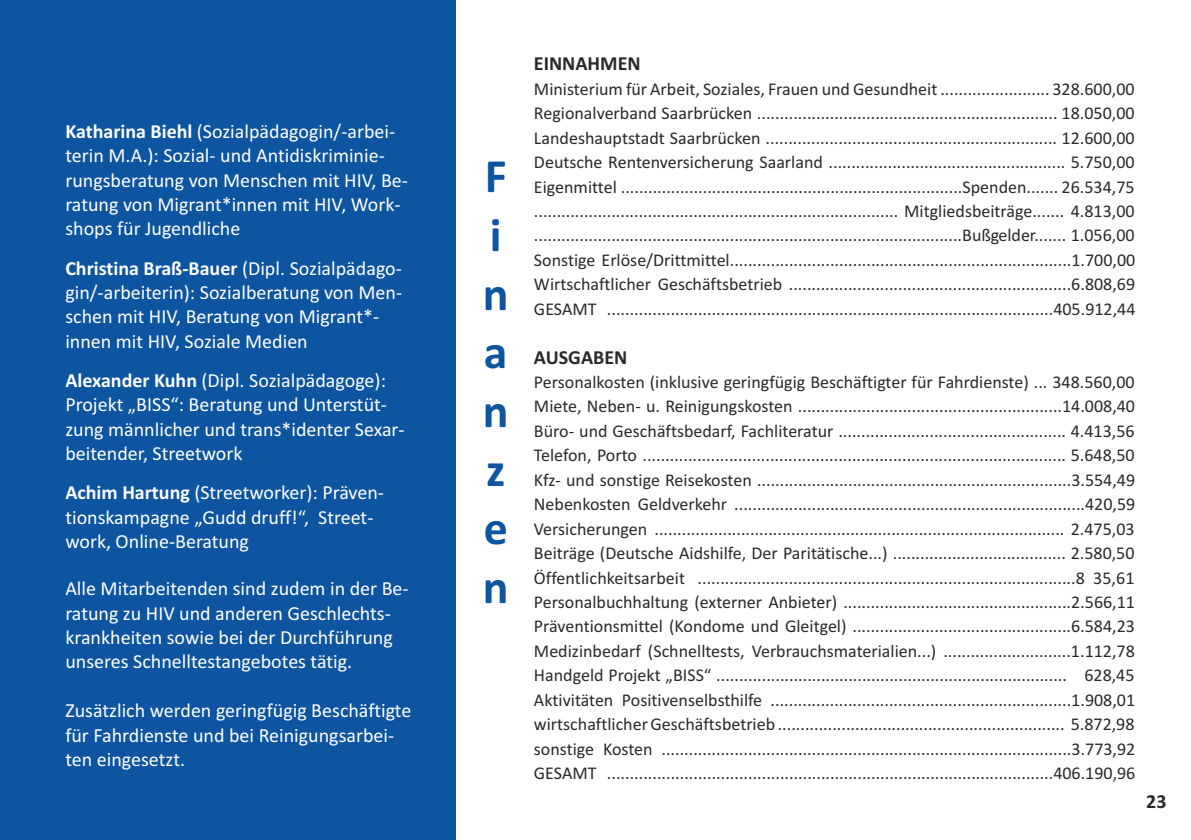
<style>
.page{position:relative;width:1191px;height:840px;background:#fff}
.page>*{position:absolute;margin:0;border:0;box-sizing:border-box;transform-origin:0 0}
.t1{font:700 48px/58.6px "Calibri";color:#0d54a1}
.t2{font:20px/24.4px "Calibri";color:#fff}
.t3{font:700 20px "Calibri";color:#2b2929}
.t4{font:18px/24.4px "Calibri";color:#2b2929;text-align:justify}
.s1{font-weight:700}
</style>
<div class="page">
<div style="left:0;top:0;width:456px;height:839px;background:#0d54a1"></div>
<p class="t2" style="left:65px;top:120px;width:344px"><span class="s1">Katharina Biehl</span> (Sozialpädagogin/-arbei&shy;terin M.A.): Sozial- und Antidiskriminie&shy;rungsberatung von Menschen mit HIV, Be&shy;ratung von Migrant*innen mit HIV, Work&shy;shops für Jugendliche</p>
<p class="t2" style="left:65px;top:257px;width:338px"><span class="s1">Christina Braß-Bauer</span> (Dipl. Sozialpädago&shy;gin/-arbeiterin): Sozialberatung von Men&shy;schen mit HIV, Beratung von Migrant*- innen mit HIV, Soziale Medien</p>
<p class="t2" style="left:65px;top:369px;width:341px"><span class="s1">Alexander Kuhn</span> (Dipl. Sozialpädagoge):<br>Projekt „BISS“: Beratung und Unterstüt&shy;zung männlicher und trans*identer Sexar&shy;beitender, Streetwork</p>
<p class="t2" style="left:65px;top:482px;width:320px"><span class="s1">Achim Hartung</span> (Streetworker): Präven&shy;tionskampagne „Gudd druff!“, Street&shy;work, Online-Beratung</p>
<p class="t2" style="left:65px;top:577px;width:345px">Alle Mitarbeitenden sind zudem in der Be&shy;ratung zu HIV und anderen Geschlechts&shy;krankheiten sowie bei der Durchführung unseres Schnelltestangebotes tätig.</p>
<p class="t2" style="left:65px;top:699px;width:347px">Zusätzlich werden geringfügig Beschäftigte für Fahrdienste und bei Reinigungsarbei&shy;ten eingesetzt.</p>
<h1 class="t1" style="left:483px;top:151px;width:27px">F i n a n z e n</h1>
<p class="t3" style="left:534px;top:55px;width:108px">EINNAHMEN</p>
<p class="t4" style="left:534px;top:78px;width:603px">Ministerium für Arbeit, Soziales, Frauen und Gesundheit ........................ 328.600,00<br>Regionalverband Saarbrücken .................................................................. 18.050,00<br>Landeshauptstadt Saarbrücken ................................................................ 12.600,00<br>Deutsche Rentenversicherung Saarland .................................................... 5.750,00<br>Eigenmittel ...........................................................................Spenden....... 26.534,75 ................................................................................ Mitgliedsbeiträge....... 4.813,00 ..............................................................................................Bußgelder....... 1.056,00<br>Sonstige Erlöse/Drittmittel...........................................................................1.700,00<br>Wirtschaftlicher Geschäftsbetrieb ..............................................................6.808,69<br>GESAMT ..................................................................................................405.912,44</p>
<p class="t3" style="left:534px;top:348px;width:95px">AUSGABEN</p>
<p class="t4" style="left:534px;top:371px;width:603px">Personalkosten (inklusive geringfügig Beschäftigter für Fahrdienste) ... 348.560,00<br>Miete, Neben- u. Reinigungskosten ..........................................................14.008,40<br>Büro- und Geschäftsbedarf, Fachliteratur .................................................. 4.413,56<br>Telefon, Porto ............................................................................................. 5.648,50<br>Kfz- und sonstige Reisekosten .....................................................................3.554,49<br>Nebenkosten Geldverkehr .............................................................................420,59<br>Versicherungen .......................................................................................... 2.475,03<br>Beiträge (Deutsche Aidshilfe, Der Paritätische...) ...................................... 2.580,50<br>Öffentlichkeitsarbeit ...................................................................................8 35,61<br>Personalbuchhaltung (externer Anbieter) ..................................................2.566,11<br>Präventionsmittel (Kondome und Gleitgel) ................................................6.584,23<br>Medizinbedarf (Schnelltests, Verbrauchsmaterialien...) ............................1.112,78<br>Handgeld Projekt „BISS“ ............................................................................. 628,45<br>Aktivitäten Positivenselbsthilfe ..................................................................1.908,01 wirtschaftlicher Geschäftsbetrieb ............................................................... 5.872,98 sonstige Kosten ..........................................................................................3.773,92<br>GESAMT ..................................................................................................406.190,96</p>
<p class="t3" style="left:1146px;top:792px;width:22px">23</p>
</div>
